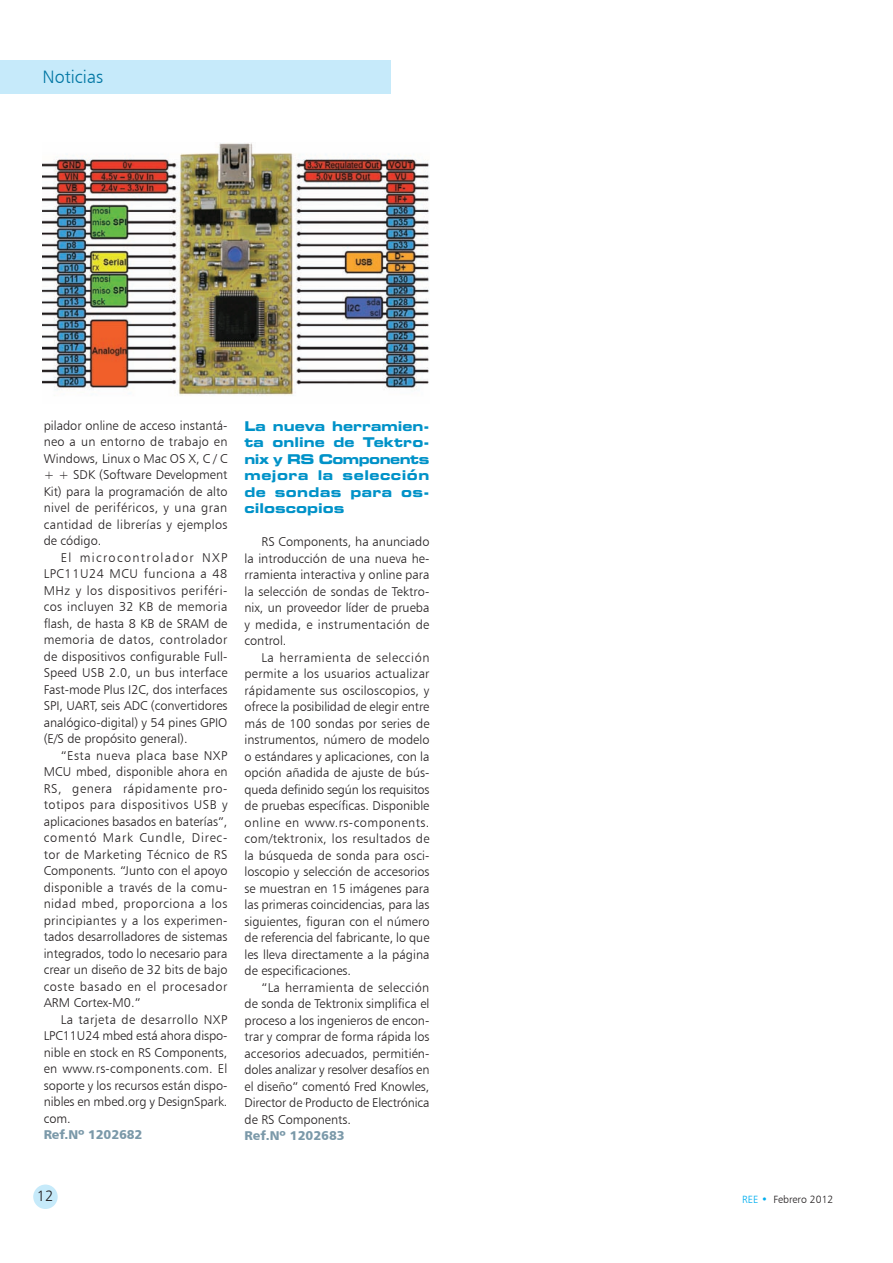
<style>
.page{position:relative;width:893px;height:1263px;background:#fff}
.page>*{position:absolute;margin:0;border:0;box-sizing:border-box;transform-origin:0 0}
.t1{font:18px "Humanist 777 BT Light B";color:#0076a3}
.t2{font:15px "Humanist 777 BT Light B";color:#231f20}
.t3{font:13.5px/16.5px "Eurostile Bold Extended Two";letter-spacing:.025em;color:#0092c8;text-align:justify}
.t4{font:12.75px/16.5px "Humanist 777 BT Light B";color:#231f20;text-align:justify}
.t5{font:12.75px "Humanist 777 BT Black B";letter-spacing:-.005em;color:#7b99a9}
.t6{font:10.5px "Humanist 777 BT Light B";color:#231f20}
.s1{color:#00aeef}
</style>
<div class="page">
<div style="left:33px;top:1184px;width:25px;height:25px;background:#c6eafa;border-radius:50%"></div>
<div style="left:0;top:61px;width:391px;height:33px;background:#c6eafa"></div>
<img style="left:42px;top:143px;width:387px;height:253px">
<h1 class="t1" style="left:43px;top:65px;width:62px">Noticias</h1>
<p class="t4" style="left:44px;top:417px;width:185px">pilador online de acceso instantá&shy;neo a un entorno de trabajo en Windows, Linux o Mac OS X, C / C + + SDK (Software Development Kit) para la programación de alto nivel de periféricos, y una gran cantidad de librerías y ejemplos de código.</p>
<p class="t4" style="left:44px;top:549px;width:185px;text-indent:17px">El microcontrolador NXP LPC11U24 MCU funciona a 48<br>MHz y los dispositivos periféri&shy;cos incluyen 32 KB de memoria flash, de hasta 8 KB de SRAM de memoria de datos, controlador de dispositivos configurable Full-Speed USB 2.0, un bus interface Fast-mode Plus I2C, dos interfaces SPI, UART, seis ADC (convertidores analógico-digital) y 54 pines GPIO (E/S de propósito general).</p>
<p class="t4" style="left:44px;top:747px;width:185px;text-indent:17px">“Esta nueva placa base NXP MCU mbed, disponible ahora en RS, genera rápidamente pro&shy;totipos para dispositivos USB y aplicaciones basados en baterías”, comentó Mark Cundle, Direc&shy;tor de Marketing Técnico de RS Components. “Junto con el apoyo disponible a través de la comu&shy;nidad mbed, proporciona a los principiantes y a los experimen&shy;tados desarrolladores de sistemas integrados, todo lo necesario para crear un diseño de 32 bits de bajo coste basado en el procesador ARM Cortex-M0.”</p>
<p class="t4" style="left:44px;top:1011px;width:185px;text-indent:17px">La tarjeta de desarrollo NXP LPC11U24 mbed está ahora dispo&shy;nible en stock en RS Components, en www.rs-components.com. El soporte y los recursos están dispo&shy;nibles en mbed.org y DesignSpark. com.</p>
<p class="t5" style="left:44px;top:1127px;width:100px">Ref.Nº 1202682</p>
<p class="t3" style="left:244px;top:417px;width:186px">La nueva herramien&shy;ta online de Tektro&shy;nix y RS Components mejora la selección de sondas para os&shy;ciloscopios</p>
<p class="t4" style="left:244px;top:533px;width:186px;text-indent:17px">RS Components, ha anunciado la introducción de una nueva he&shy;rramienta interactiva y online para la selección de sondas de Tektro&shy;nix, un proveedor líder de prueba y medida, e instrumentación de control.</p>
<p class="t4" style="left:244px;top:649px;width:187px;text-indent:17px">La herramienta de selección permite a los usuarios actualizar rápidamente sus osciloscopios, y ofrece la posibilidad de elegir entre más de 100 sondas por series de instrumentos, número de modelo o estándares y aplicaciones, con la opción añadida de ajuste de bús&shy;queda definido según los requisitos de pruebas específicas. Disponible online en www.rs-components. com/tektronix, los resultados de la búsqueda de sonda para osci&shy;loscopio y selección de accesorios se muestran en 15 imágenes para las primeras coincidencias, para las siguientes, figuran con el número de referencia del fabricante, lo que les lleva directamente a la página de especificaciones.</p>
<p class="t4" style="left:244px;top:979px;width:187px;text-indent:17px">“La herramienta de selección de sonda de Tektronix simplifica el proceso a los ingenieros de encon&shy;trar y comprar de forma rápida los accesorios adecuados, permitién&shy;doles analizar y resolver desafíos en el diseño” comentó Fred Knowles, Director de Producto de Electrónica de RS Components.</p>
<p class="t5" style="left:244px;top:1127px;width:102px">Ref.Nº 1202683</p>
<p class="t2" style="left:37px;top:1186px;width:18px">12</p>
<p class="t6" style="left:742px;top:1193px;width:93px"><span class="s1">REE •</span> Febrero 2012</p>
</div>
